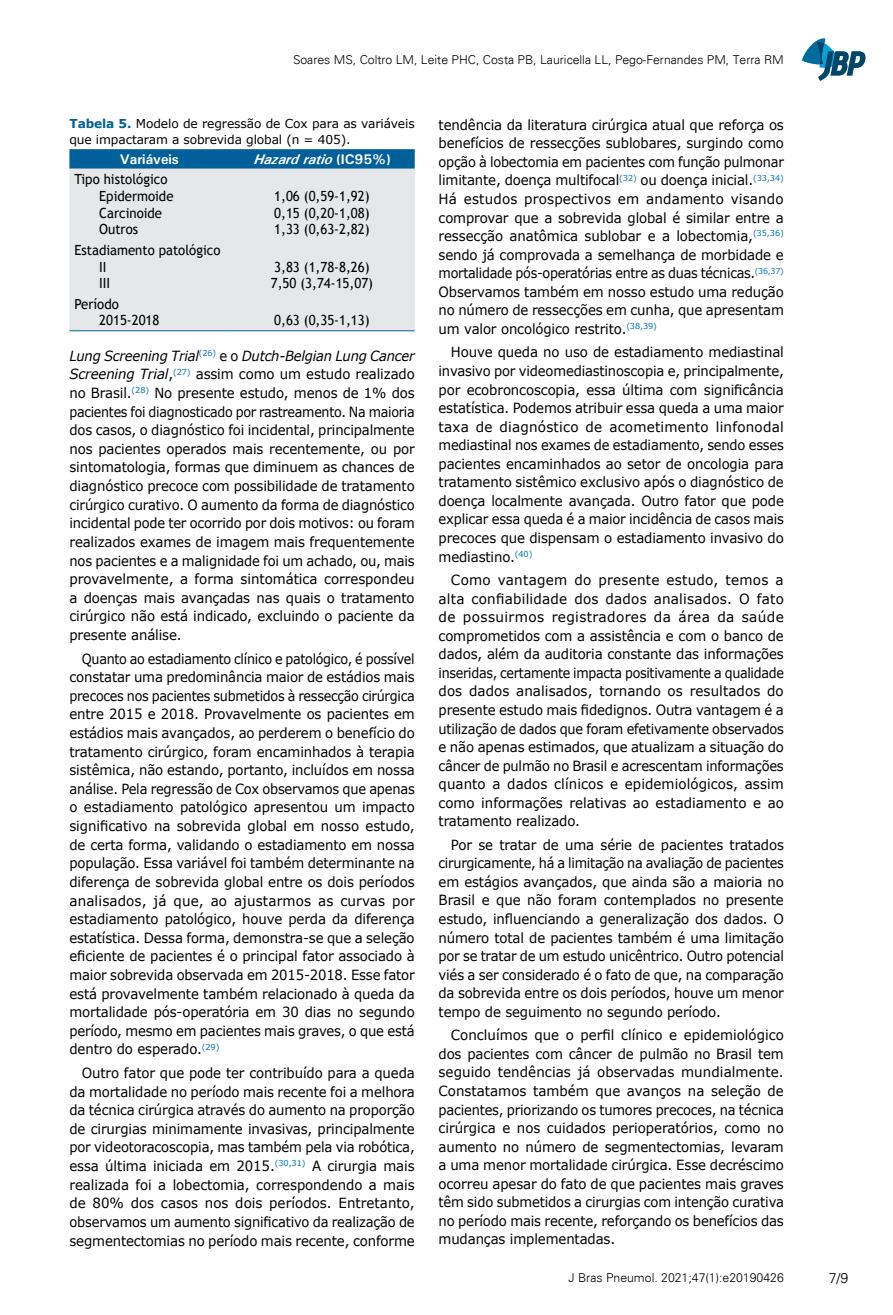
<style>
.page{position:relative;width:893px;height:1315px;background:#fff}
.page>*{position:absolute;margin:0;border:0;box-sizing:border-box;transform-origin:0 0}
.t1{font:14px/18.6px "Verdana";letter-spacing:-.01em;color:#000;text-align:justify;scale:.95 1}
.t2{font:14px/18.6px "Verdana";letter-spacing:-.01em;color:#000;text-align:justify;scale:.91 1}
.t3{font:14px/18.6px "Verdana";letter-spacing:-.01em;color:#000;text-align:justify;scale:.93 1}
.t4{font:14px/18.6px "Verdana";letter-spacing:-.01em;color:#000;text-align:justify}
.t5{font:14px/18.6px "Verdana";letter-spacing:-.01em;color:#000;text-align:justify;scale:.96 1}
.t6{font:14px/16.8px "Trebuchet MS";color:#000;scale:.94 1}
.t7{font:italic 700 14px "Univers";color:#fff}
.t8{font:700 14px "Univers";color:#fff}
.t9{font:300 14px "Univers";color:#000}
.t10{font:300 12.25px "Univers";color:#000}
.t11{font:12.25px/15.8px "Verdana";letter-spacing:-.01em;color:#000}
.s1{font-weight:700;color:#01609a}
.s2{font-style:normal}
.s3{font-style:italic}
</style>
<div class="page">
<svg style="left:802px;top:38px;width:64px;height:43px"></svg>
<svg style="left:69px;top:149px;width:346px;height:20px;background:#08649c"></svg>
<div style="left:69px;top:169px;width:346px;height:161px;background:#e6e7e8"></div>
<hr style="left:69px;top:330px;width:160px;height:1px;background:#01609a">
<hr style="left:229px;top:330px;width:186px;height:1px;background:#01609a">
<p class="t10" style="left:293px;top:52px;width:492px">Soares MS, Coltro LM, Leite PHC, Costa PB, Lauricella LL, Pego-Fernandes PM, Terra RM</p>
<p class="t11" style="left:69px;top:116px;width:347px"><span class="s1">Tabela 5.</span> Modelo de regressão de Cox para as variáveis que impactaram a sobrevida global (n = 405).</p>
<p class="t8" style="left:120px;top:150px;width:61px">Variáveis</p>
<p class="t7" style="left:253px;top:150px;width:139px">Hazardratio<span class="s2">( I C 9 5 % )</span></p>
<p class="t6" style="left:99px;top:171px;width:81px;text-indent:-25px">Tipo histológico<br>Epidermoide<br>Carcinoide<br>Outros</p>
<p class="t6" style="left:274px;top:188px;width:103px;text-align:justify">1,06 (0,59-1,92)<br>0,15 (0,20-1,08)<br>1,33 (0,63-2,82)</p>
<p class="t6" style="left:99px;top:241px;width:130px;text-indent:-25px">Estadiamento patológico<br>II<br>III</p>
<p class="t6" style="left:99px;top:295px;width:66px;text-indent:-25px">Período<br>2015-2018</p>
<p class="t6" style="left:271px;top:258px;width:110px">3,83 (1,78-8,26)<br>7,50 (3,74-15,07)</p>
<p class="t6" style="left:274px;top:312px;width:103px">0,63 (0,35-1,13)</p>
<p class="t3" style="left:69px;top:347px;width:373px"><span class="s3">Lung Screening Trial</span><sup>(26)</sup> e o <span class="s3">Dutch-Belgian Lung Cancer Screening Trial</span>,<sup>(27)</sup> assim como um estudo realizado no Brasil.<sup>(28)</sup> No presente estudo, menos de 1% dos pacientes foi diagnosticado por rastreamento. Na maioria dos casos, o diagnóstico foi incidental, principalmente nos pacientes operados mais recentemente, ou por sintomatologia, formas que diminuem as chances de diagnóstico precoce com possibilidade de tratamento cirúrgico curativo. O aumento da forma de diagnóstico incidental pode ter ocorrido por dois motivos: ou foram realizados exames de imagem mais frequentemente nos pacientes e a malignidade foi um achado, ou, mais provavelmente, a forma sintomática correspondeu a doenças mais avançadas nas quais o tratamento cirúrgico não está indicado, excluindo o paciente da presente análise.</p>
<p class="t2" style="left:69px;top:649px;width:381px;text-indent:12px">Quanto ao estadiamento clínico e patológico, é possível constatar uma predominância maior de estádios mais precoces nos pacientes submetidos à ressecção cirúrgica entre 2015 e 2018. Provavelmente os pacientes em estádios mais avançados, ao perderem o benefício do tratamento cirúrgico, foram encaminhados à terapia sistêmica, não estando, portanto, incluídos em nossa análise. Pela regressão de Cox observamos que apenas o estadiamento patológico apresentou um impacto significativo na sobrevida global em nosso estudo, de certa forma, validando o estadiamento em nossa população. Essa variável foi também determinante na diferença de sobrevida global entre os dois períodos analisados, já que, ao ajustarmos as curvas por estadiamento patológico, houve perda da diferença estatística. Dessa forma, demonstra-se que a seleção eficiente de pacientes é o principal fator associado à maior sobrevida observada em 2015-2018. Esse fator está provavelmente também relacionado à queda da mortalidade pós-operatória em 30 dias no segundo período, mesmo em pacientes mais graves, o que está dentro do esperado.<sup>(29)</sup></p>
<p class="t1" style="left:69px;top:1064px;width:365px;text-indent:12px">Outro fator que pode ter contribuído para a queda da mortalidade no período mais recente foi a melhora da técnica cirúrgica através do aumento na proporção de cirurgias minimamente invasivas, principalmente por videotoracoscopia, mas também pela via robótica, essa última iniciada em 2015.<sup>(30,31)</sup> A cirurgia mais realizada foi a lobectomia, correspondendo a mais de 80% dos casos nos dois períodos. Entretanto, observamos um aumento significativo da realização de segmentectomias no período mais recente, conforme</p>
<p class="t1" style="left:439px;top:116px;width:365px">tendência da literatura cirúrgica atual que reforça os benefícios de ressecções sublobares, surgindo como opção à lobectomia em pacientes com função pulmonar limitante, doença multifocal<sup>(32)</sup> ou doença inicial.<sup>(33,34)<br></sup>Há estudos prospectivos em andamento visando comprovar que a sobrevida global é similar entre a ressecção anatômica sublobar e a lobectomia,<sup>(35,36) </sup>sendo já comprovada a semelhança de morbidade e mortalidade pós-operatórias entre as duas técnicas.<sup>(36,37)<br></sup>Observamos também em nosso estudo uma redução no número de ressecções em cunha, que apresentam um valor oncológico restrito.<sup>(38,39)</sup></p>
<p class="t1" style="left:439px;top:343px;width:365px;text-indent:12px">Houve queda no uso de estadiamento mediastinal invasivo por videomediastinoscopia e, principalmente, por ecobroncoscopia, essa última com significância estatística. Podemos atribuir essa queda a uma maior taxa de diagnóstico de acometimento linfonodal mediastinal nos exames de estadiamento, sendo esses pacientes encaminhados ao setor de oncologia para tratamento sistêmico exclusivo após o diagnóstico de doença localmente avançada. Outro fator que pode explicar essa queda é a maior incidência de casos mais precoces que dispensam o estadiamento invasivo do mediastino.<sup>(40)</sup></p>
<p class="t4" style="left:439px;top:571px;width:347px;text-indent:12px">Como vantagem do presente estudo, temos a alta confiabilidade dos dados analisados. O fato de possuirmos registradores da área da saúde comprometidos com a assistência e com o banco de dados, além da auditoria constante das informações inseridas, certamente impacta positivamente a qualidade dos dados analisados, tornando os resultados do presente estudo mais fidedignos. Outra vantagem é a utilização de dados que foram efetivamente observados e não apenas estimados, que atualizam a situação do câncer de pulmão no Brasil e acrescentam informações quanto a dados clínicos e epidemiológicos, assim como informações relativas ao estadiamento e ao tratamento realizado.</p>
<p class="t1" style="left:439px;top:835px;width:365px;text-indent:12px">Por se tratar de uma série de pacientes tratados cirurgicamente, há a limitação na avaliação de pacientes em estágios avançados, que ainda são a maioria no Brasil e que não foram contemplados no presente estudo, influenciando a generalização dos dados. O número total de pacientes também é uma limitação por se tratar de um estudo unicêntrico. Outro potencial viés a ser considerado é o fato de que, na comparação da sobrevida entre os dois períodos, houve um menor tempo de seguimento no segundo período.</p>
<p class="t5" style="left:439px;top:1026px;width:361px;text-indent:12px">Concluímos que o perfil clínico e epidemiológico dos pacientes com câncer de pulmão no Brasil tem seguido tendências já observadas mundialmente.<br>Constatamos também que avanços na seleção de pacientes, priorizando os tumores precoces, na técnica cirúrgica e nos cuidados perioperatórios, como no aumento no número de segmentectomias, levaram a uma menor mortalidade cirúrgica. Esse decréscimo ocorreu apesar do fato de que pacientes mais graves têm sido submetidos a cirurgias com intenção curativa no período mais recente, reforçando os benefícios das mudanças implementadas.</p>
<p class="t10" style="left:569px;top:1270px;width:217px">J Bras Pneumol. 2021;47(1):e20190426</p>
<p class="t9" style="left:829px;top:1269px;width:21px">7/9</p>
</div>
